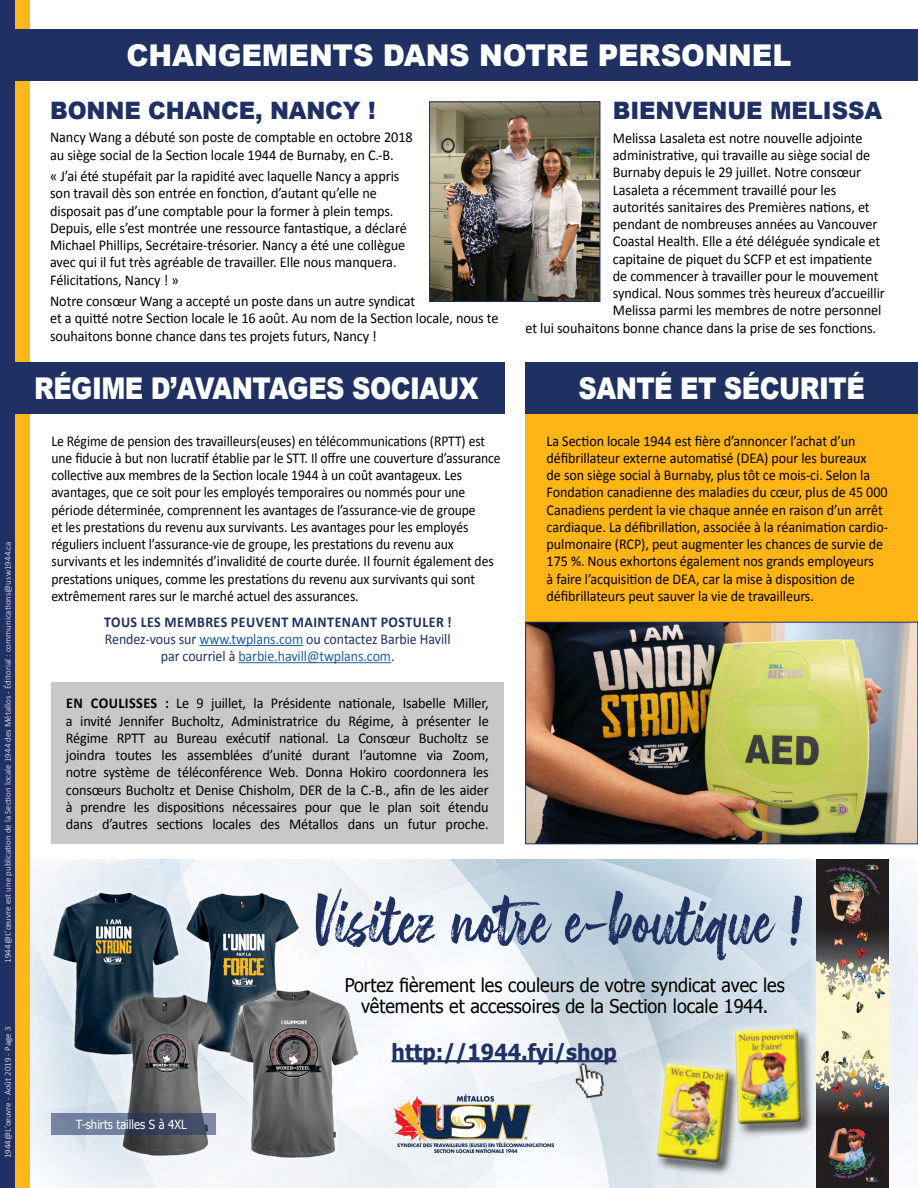
<style>
.page{position:relative;width:918px;height:1188px;background:#fff}
.page>*{position:absolute;margin:0;border:0;box-sizing:border-box;transform-origin:0 0}
.t1{font:66px "The Friday Stroke";color:#1f3162}
.t2{font:900 30px "Arial";letter-spacing:-.02em;color:#fff;scale:.85 1}
.t3{font:900 30px "Arial";letter-spacing:-.02em;color:#fff;scale:.95 1}
.t4{font:900 24px "Arial";letter-spacing:-.005em;color:#1f3162;scale:.95 1}
.t5{font:700 22.05px "Tahoma";color:#1f3162;scale:.95 1}
.t6{font:18.9px/21.6px "Tahoma";color:#000;text-align:center;scale:.95 1}
.t7{font:15px/17.2px "Calibri";letter-spacing:-.005em;color:#000;scale:.95 1}
.t8{font:15px/17.2px "Calibri";letter-spacing:-.005em;color:#000;scale:.91 1}
.t9{font:15px/17.2px "Calibri";letter-spacing:-.005em;color:#000;scale:.94 1}
.t10{font:15px/17.2px "Calibri";letter-spacing:-.005em;color:#1f3162;text-align:center;scale:.93 1}
.t11{font:12.6px "Tahoma";color:#fff;scale:.9 1}
.t12{font:300 9px "Calibri";color:#fff}
.t13{font:300 9px "Elliot Sans";color:#fff}
.s1{font-weight:700}
.s2{color:#215e9e}
</style>
<div class="page">
<img style="left:30px;top:859px;width:888px;height:329px">
<div style="left:15px;top:0;width:15px;height:1188px;background:#ffb71e"></div>
<div style="left:0;top:30px;width:918px;height:51px;background:#1f3162"></div>
<hr style="left:199px;top:645px;width:104px;height:1px;background:#215e9e">
<hr style="left:238px;top:662px;width:153px;height:1px;background:#215e9e">
<div style="left:0;top:0;width:15px;height:1188px;background:#1f3162"></div>
<div style="left:0;top:362px;width:504px;height:51px;background:#1f3162"></div>
<div style="left:51px;top:682px;width:453px;height:162px;background:#c7c8ca"></div>
<div style="left:525px;top:362px;width:393px;height:472px;background:#ffb515"></div>
<div style="left:525px;top:362px;width:393px;height:51px;background:#1f3162"></div>
<img style="left:527px;top:624px;width:389px;height:218px">
<div style="left:525px;top:622px;width:393px;height:222px;border:1px solid #1f3162"></div>
<div style="left:45px;top:884px;width:142px;height:180px;background:#fff;opacity:.75"></div>
<img style="left:51px;top:890px;width:127px;height:167px">
<div style="left:178px;top:884px;width:129px;height:178px;background:#fff;opacity:.75"></div>
<div style="left:100px;top:986px;width:129px;height:179px;background:#fff;opacity:.75"></div>
<img style="left:102px;top:991px;width:119px;height:166px">
<img style="left:648px;top:1173px;width:102px;height:7px">
<div style="left:807px;top:850px;width:91px;height:338px;background:#fff;opacity:.75"></div>
<img style="left:817px;top:860px;width:71px;height:328px">
<div style="left:221px;top:982px;width:145px;height:185px;background:#fff;opacity:.75"></div>
<img style="left:573px;top:1059px;width:34px;height:42px">
<hr style="left:392px;top:1060px;width:225px;height:2px;background:#1f3162">
<img style="left:722px;top:1012px;width:100px;height:128px">
<img style="left:646px;top:1018px;width:165px;height:155px">
<svg style="left:51px;top:1114px;width:165px;height:21px;background:#576380"></svg>
<img style="left:394px;top:1094px;width:160px;height:59px">
<img style="left:431px;top:104px;width:167px;height:196px">
<div style="left:429px;top:102px;width:171px;height:200px;border:1px solid #1f3162"></div>
<p class="t12" style="left:2px;top:963px;width:423px;rotate:-90deg">1944@L’œuvre est une publication de la Section locale 1944 des Métallos - Éditorial : communications@usw1944.ca</p>
<p class="t13" style="left:4px;top:786px;width:149px;rotate:-90deg">- Editor: communic ti ns@usw1944.ca</p>
<p class="t13" style="left:4px;top:942px;width:146px;rotate:-90deg">@ Work is a USW Local 1944 publicati</p>
<p class="t13" style="left:4px;top:959px;width:7px;rotate:-90deg">9</p>
<p class="t12" style="left:2px;top:1158px;width:133px;rotate:-90deg">1944@L’œuvre - Août 2019 - Page 3</p>
<h2 class="t3" style="left:127px;top:34px;width:701px">CHANGEMENTS DANS NOTRE PERSONNEL</h2>
<h3 class="t4" style="left:50px;top:93px;width:344px">BONNE CHANCE, NANCY !</h3>
<p class="t7" style="left:50px;top:129px;width:383px">Nancy Wang a débuté son poste de comptable en octobre 2018 au siège social de la Section locale 1944 de Burnaby, en C.-B.</p>
<p class="t7" style="left:50px;top:168px;width:377px">« J’ai été stupéfait par la rapidité avec laquelle Nancy a appris son travail dès son entrée en fonction, d’autant qu’elle ne disposait pas d’une comptable pour la former à plein temps.<br>Depuis, elle s’est montrée une ressource fantastique, a déclaré Michael Phillips, Secrétaire-trésorier. Nancy a été une collègue avec qui il fut très agréable de travailler. Elle nous manquera.<br>Félicitations, Nancy ! »</p>
<p class="t7" style="left:50px;top:293px;width:474px">Notre consœur Wang a accepté un poste dans un autre syndicat<br>et a quitté notre Section locale le 16 août. Au nom de la Section locale, nous te souhaitons bonne chance dans tes projets futurs, Nancy !</p>
<h2 class="t2" style="left:34px;top:366px;width:524px">RÉGIME D’AVANTAGES SOCIAUX</h2>
<p class="t8" style="left:51px;top:432px;width:495px">Le Régime de pension des travailleurs(euses) en télécommunications (RPTT) est une fiducie à but non lucratif établie par le STT. Il offre une couverture d’assurance collective aux membres de la Section locale 1944 à un coût avantageux. Les avantages, que ce soit pour les employés temporaires ou nommés pour une période déterminée, comprennent les avantages de l’assurance-vie de groupe<br>et les prestations du revenu aux survivants. Les avantages pour les employés réguliers incluent l’assurance-vie de groupe, les prestations du revenu aux survivants et les indemnités d’invalidité de courte durée. Il fournit également des prestations uniques, comme les prestations du revenu aux survivants qui sont extrêmement rares sur le marché actuel des assurances.</p>
<p class="t10" style="left:104px;top:613px;width:375px"><span class="s1">TOUS LES MEMBRES PEUVENT MAINTENANT POSTULER !<br></span>Rendez-vous sur <span class="s2">www.twplans.com</span> ou contactez Barbie Havill par courriel à <span class="s2">barbie.havill@twplans.com</span>.</p>
<p class="t7" style="left:66px;top:695px;width:447px;text-align:justify"><span class="s1">EN COULISSES :</span> Le 9 juillet, la Présidente nationale, Isabelle Miller, a invité Jennifer Bucholtz, Administratrice du Régime, à présenter le Régime RPTT au Bureau exécutif national. La Consœur Bucholtz se joindra toutes les assemblées d’unité durant l’automne via Zoom, notre système de téléconférence Web. Donna Hokiro coordonnera les consœurs Bucholtz et Denise Chisholm, DER de la C.-B., afin de les aider à prendre les dispositions nécessaires pour que le plan soit étendu dans d’autres sections locales des Métallos dans un futur proche.</p>
<h3 class="t4" style="left:613px;top:93px;width:285px">BIENVENUE MELISSA</h3>
<p class="t7" style="left:613px;top:129px;width:264px">Melissa Lasaleta est notre nouvelle adjointe</p>
<p class="t7" style="left:613px;top:147px;width:272px">administrative, qui travaille au siège social de</p>
<p class="t7" style="left:613px;top:164px;width:263px">Burnaby depuis le 29 juillet. Notre consœur</p>
<p class="t7" style="left:613px;top:181px;width:237px">Lasaleta a récemment travaillé pour les</p>
<p class="t7" style="left:613px;top:198px;width:272px">autorités sanitaires des Premières nations, et</p>
<p class="t7" style="left:613px;top:216px;width:280px">pendant de nombreuses années au Vancouver</p>
<p class="t7" style="left:613px;top:233px;width:283px">Coastal Health. Elle a été déléguée syndicale et</p>
<p class="t7" style="left:613px;top:250px;width:274px">capitaine de piquet du SCFP et est impatiente</p>
<p class="t7" style="left:613px;top:267px;width:281px">de commencer à travailler pour le mouvement</p>
<p class="t7" style="left:613px;top:285px;width:288px">syndical. Nous sommes très heureux d’accueillir</p>
<p class="t7" style="left:613px;top:302px;width:284px">Melissa parmi les membres de notre personnel</p>
<p class="t7" style="left:525px;top:319px;width:371px">et lui souhaitons bonne chance dans la prise de ses fonctions.</p>
<h2 class="t2" style="left:578px;top:366px;width:338px">SANTÉ ET SÉCURITÉ</h2>
<p class="t9" style="left:547px;top:432px;width:365px">La Section locale 1944 est fière d’annoncer l’achat d’un défibrillateur externe automatisé (DEA) pour les bureaux<br>de son siège social à Burnaby, plus tôt ce mois-ci. Selon la Fondation canadienne des maladies du cœur, plus de 45 000<br>Canadiens perdent la vie chaque année en raison d’un arrêt cardiaque. La défibrillation, associée à la réanimation cardio&shy;pulmonaire (RCP), peut augmenter les chances de survie de 175 %. Nous exhortons également nos grands employeurs<br>à faire l’acquisition de DEA, car la mise à disposition de défibrillateurs peut sauver la vie de travailleurs.</p>
<p class="t11" style="left:76px;top:1116px;width:125px">T-shirts tailles S à 4XL</p>
<h1 class="t1" style="left:313px;top:880px;width:491px">Visitez notre e-boutique !</h1>
<p class="t6" style="left:345px;top:973px;width:465px">Portez fièrement les couleurs de votre syndicat avec les vêtements et accessoires de la Section locale 1944.</p>
<h3 class="t5" style="left:392px;top:1036px;width:238px">http://1944.fyi/shop</h3>
</div>
